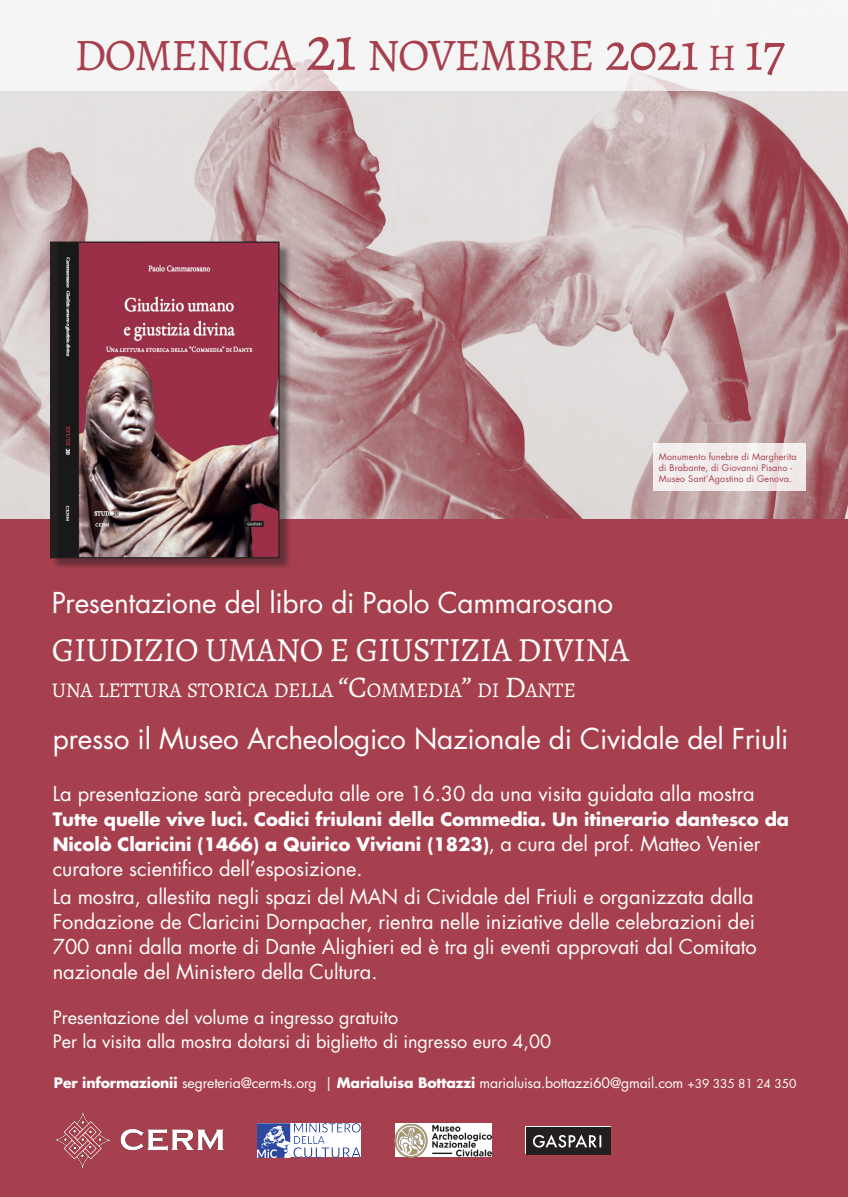
<style>
.page{position:relative;width:848px;height:1197px;background:#fff}
.page>*{position:absolute;margin:0;border:0;box-sizing:border-box;transform-origin:0 0}
.t1{font:45.4px "Alegreya";letter-spacing:-.035em;color:#a7404e}
.t2{font:34px "Alegreya";letter-spacing:-.01em;color:#fff}
.t3{font:28px "Futura";letter-spacing:-.01em;color:#fff}
.t4{font:21px "Alegreya";letter-spacing:-.015em;color:#fff}
.t5{font:20px/25px "Futura";letter-spacing:-.005em;color:#fff}
.t6{font:18px/25px "Futura Bold Slov";letter-spacing:-.005em;color:#fff}
.t7{font:18px "Futura";letter-spacing:-.005em;color:#fff}
.t8{font:14px "Futura";letter-spacing:-.01em;color:#fff}
.t9{font:9px/10.8px "Futura";letter-spacing:.01em;color:#a7404e}
.s1{font-size:64.8px}
.s2{font-size:54px}
.s3{font-size:37.8px}
.s4{font-size:30px}
.s5{font-family:"Futura";font-size:20px}
.s6{font-family:"Futura Bold Slov"}
.s7{font-size:12px}
</style>
<div class="page">
<img style="left:0;top:91px;width:848px;height:428px">
<div style="left:0;top:519px;width:848px;height:677px;background:#a7404e"></div>
<div style="left:0;top:0;width:848px;height:91px;background:#f6f5f5"></div>
<div style="left:653px;top:444px;width:152px;height:47px;background:#f2eded"></div>
<div style="left:51px;top:243px;width:241px;height:327px;background:#231f20;opacity:.5"></div>
<div style="left:51px;top:242px;width:228px;height:315px;background:#231f20"></div>
<img style="left:61px;top:243px;width:216px;height:313px">
<div style="left:50px;top:241px;width:229px;height:317px;border:1px solid #231f20"></div>
<div style="left:525px;top:1126px;width:85px;height:28px;background:#231f20"></div>
<svg style="left:533px;top:1134px;width:68px;height:13px"></svg>
<img style="left:56px;top:1112px;width:167px;height:55px">
<img style="left:257px;top:1123px;width:103px;height:33px">
<img style="left:394px;top:1123px;width:97px;height:33px">
<p class="t1" style="left:74px;top:27px;width:712px">DOMENICA <span class="s1">21</span> NOVEMBRE <span class="s2">2021</span> <span class="s3">H</span> <span class="s2">17</span></p>
<p class="t9" style="left:659px;top:451px;width:139px">Monumento funebre di Margherita di Brabante, di Giovanni Pisano -<br>Museo Sant’Agostino di Genova.</p>
<p class="t3" style="left:52px;top:585px;width:563px">Presentazione del libro di Paolo Cammarosano</p>
<p class="t2" style="left:52px;top:629px;width:579px">GIUDIZIO UMANO E GIUSTIZIA DIVINA</p>
<p class="t4" style="left:52px;top:677px;width:525px">UNA LETTURA STORICA DELLA <span class="s4">“C</span>OMMEDIA<span class="s4">”</span> DI <span class="s4">D</span>ANTE</p>
<p class="t3" style="left:53px;top:721px;width:737px">presso il Museo Archeologico Nazionale di Cividale del Friuli</p>
<p class="t5" style="left:53px;top:781px;width:703px">La presentazione sarà preceduta alle ore 16.30 da una visita guidata alla mostra</p>
<p class="t6" style="left:53px;top:806px;width:737px">Tutte quelle vive luci. Codici friulani della Commedia. Un itinerario dantesco da<br>Nicolò Claricini (1466) a Quirico Viviani (1823)<span class="s5">, a cura del prof. Matteo Venier</span></p>
<p class="t5" style="left:53px;top:856px;width:311px">curatore scientifico dell’esposizione.</p>
<p class="t5" style="left:53px;top:884px;width:705px">La mostra, allestita negli spazi del MAN di Cividale del Friuli e organizzata dalla Fondazione de Claricini Dornpacher, rientra nelle iniziative delle celebrazioni dei 700 anni dalla morte di Dante Alighieri ed è tra gli eventi approvati dal Comitato nazionale del Ministero della Cultura.</p>
<p class="t7" style="left:53px;top:1005px;width:347px">Presentazione del volume a ingresso gratuito</p>
<p class="t7" style="left:53px;top:1029px;width:500px">Per la visita alla mostra dotarsi di biglietto di ingresso euro 4,00</p>
<p class="t8" style="left:54px;top:1073px;width:744px"><span class="s6">Per informazionii</span> segreteria@cerm-ts.org | <span class="s6">Marialuisa Bottazzi</span> marialuisa.bottazzi60@gmail.com <span class="s7">+39 335 81 24 350</span></p>
</div>
